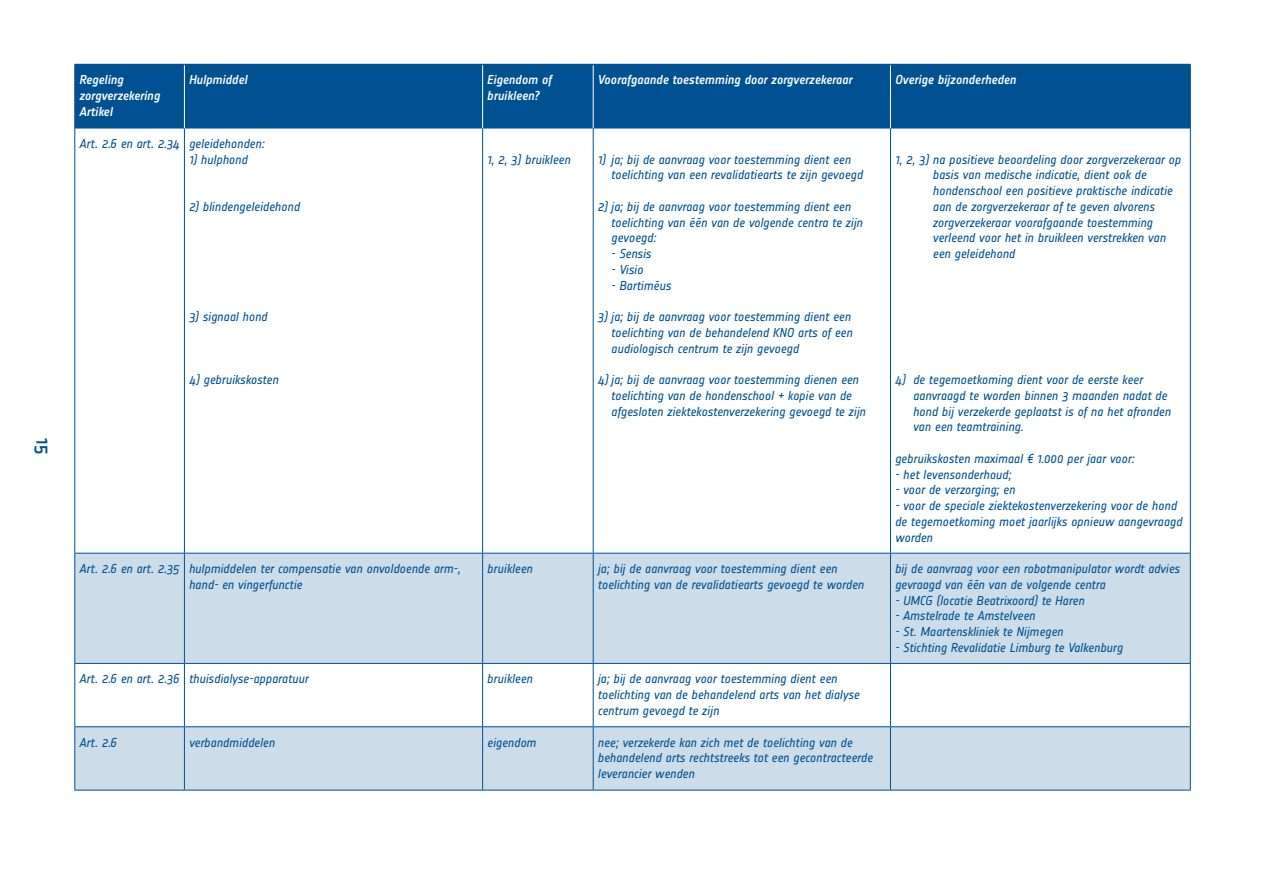
<style>
.page{position:relative;width:1263px;height:893px;background:#fff}
.page>*{position:absolute;margin:0;border:0;box-sizing:border-box;transform-origin:0 0}
.t1{font:500 18px "Notes";color:#005191}
.t2{font:italic 12.75px/15.8px "Notes";letter-spacing:-.005em;color:#005191}
.t3{font:italic 500 12.75px/15.9px "Notes";letter-spacing:-.005em;color:#fff}
</style>
<div class="page">
<svg style="left:75px;top:554px;width:1115px;height:236px;fill:#ccdce9"></svg>
<hr style="left:74px;top:663px;width:110px;height:1px;background:#005191">
<hr style="left:74px;top:664px;width:1px;height:62px;background:#005191">
<hr style="left:184px;top:663px;width:299px;height:1px;background:#005191">
<hr style="left:184px;top:664px;width:1px;height:62px;background:#005191">
<hr style="left:483px;top:663px;width:110px;height:1px;background:#005191">
<hr style="left:482px;top:664px;width:1px;height:62px;background:#005191">
<hr style="left:593px;top:663px;width:297px;height:1px;background:#005191">
<hr style="left:593px;top:664px;width:1px;height:62px;background:#005191">
<hr style="left:890px;top:663px;width:301px;height:1px;background:#005191">
<hr style="left:890px;top:664px;width:1px;height:62px;background:#005191">
<hr style="left:1190px;top:664px;width:1px;height:62px;background:#005191">
<hr style="left:74px;top:726px;width:110px;height:1px;background:#005191">
<hr style="left:74px;top:727px;width:1px;height:63px;background:#005191">
<hr style="left:184px;top:726px;width:299px;height:1px;background:#005191">
<hr style="left:184px;top:727px;width:1px;height:63px;background:#005191">
<hr style="left:483px;top:726px;width:110px;height:1px;background:#005191">
<hr style="left:482px;top:727px;width:1px;height:63px;background:#005191">
<hr style="left:593px;top:726px;width:297px;height:1px;background:#005191">
<hr style="left:593px;top:727px;width:1px;height:63px;background:#005191">
<hr style="left:890px;top:726px;width:301px;height:1px;background:#005191">
<hr style="left:890px;top:727px;width:1px;height:63px;background:#005191">
<hr style="left:1190px;top:727px;width:1px;height:63px;background:#005191">
<hr style="left:74px;top:790px;width:110px;height:1px;background:#005191">
<hr style="left:184px;top:790px;width:299px;height:1px;background:#005191">
<hr style="left:483px;top:790px;width:110px;height:1px;background:#005191">
<hr style="left:593px;top:790px;width:297px;height:1px;background:#005191">
<hr style="left:890px;top:790px;width:301px;height:1px;background:#005191">
<hr style="left:74px;top:128px;width:110px;height:1px;background:#005191">
<hr style="left:74px;top:128px;width:1px;height:425px;background:#005191">
<hr style="left:184px;top:128px;width:299px;height:1px;background:#005191">
<hr style="left:184px;top:128px;width:1px;height:425px;background:#005191">
<hr style="left:483px;top:128px;width:110px;height:1px;background:#005191">
<hr style="left:482px;top:128px;width:1px;height:425px;background:#005191">
<hr style="left:593px;top:128px;width:297px;height:1px;background:#005191">
<hr style="left:593px;top:128px;width:1px;height:425px;background:#005191">
<hr style="left:890px;top:128px;width:301px;height:1px;background:#005191">
<hr style="left:890px;top:128px;width:1px;height:425px;background:#005191">
<hr style="left:1190px;top:128px;width:1px;height:425px;background:#005191">
<hr style="left:74px;top:553px;width:110px;height:1px;background:#005191">
<hr style="left:74px;top:554px;width:1px;height:109px;background:#005191">
<hr style="left:184px;top:553px;width:299px;height:1px;background:#005191">
<hr style="left:184px;top:554px;width:1px;height:109px;background:#005191">
<hr style="left:483px;top:553px;width:110px;height:1px;background:#005191">
<hr style="left:482px;top:554px;width:1px;height:109px;background:#005191">
<hr style="left:593px;top:553px;width:297px;height:1px;background:#005191">
<hr style="left:593px;top:554px;width:1px;height:109px;background:#005191">
<hr style="left:890px;top:553px;width:301px;height:1px;background:#005191">
<hr style="left:890px;top:554px;width:1px;height:109px;background:#005191">
<hr style="left:1190px;top:554px;width:1px;height:109px;background:#005191">
<div style="left:75px;top:65px;width:1115px;height:63px;background:#005191"></div>
<hr style="left:74px;top:64px;width:110px;height:1px;background:#005191">
<hr style="left:184px;top:64px;width:299px;height:1px;background:#005191">
<hr style="left:483px;top:64px;width:110px;height:1px;background:#005191">
<hr style="left:593px;top:64px;width:297px;height:1px;background:#005191">
<hr style="left:890px;top:64px;width:301px;height:1px;background:#005191">
<hr style="left:74px;top:65px;width:1px;height:63px;background:#005191">
<hr style="left:1190px;top:65px;width:1px;height:63px;background:#005191">
<hr style="left:184px;top:65px;width:1px;height:63px;background:#fff">
<hr style="left:482px;top:65px;width:1px;height:63px;background:#fff">
<hr style="left:593px;top:65px;width:1px;height:63px;background:#fff">
<hr style="left:890px;top:65px;width:1px;height:63px;background:#fff">
<h1 class="t1" style="left:53px;top:438px;width:15px;rotate:90deg">15</h1>
<p class="t3" style="left:79px;top:72px;width:82px">Regeling zorgverzekering<br>Artikel</p>
<p class="t3" style="left:189px;top:72px;width:60px">Hulpmiddel</p>
<p class="t3" style="left:487px;top:72px;width:66px">Eigendom of bruikleen?</p>
<p class="t3" style="left:597px;top:72px;width:256px">Voorafgaande toestemming door zorgverzekeraar</p>
<p class="t3" style="left:895px;top:72px;width:123px">Overige bijzonderheden</p>
<p class="t2" style="left:79px;top:136px;width:187px">Art. 2.6 en art. 2.34 geleidehonden:</p>
<p class="t2" style="left:189px;top:151px;width:60px">1) hulphond</p>
<p class="t2" style="left:189px;top:199px;width:112px">2) blindengeleidehond</p>
<p class="t2" style="left:189px;top:309px;width:80px">3) signaal hond</p>
<p class="t2" style="left:189px;top:372px;width:91px">4) gebruikskosten</p>
<p class="t2" style="left:487px;top:151px;width:85px">1, 2, 3) bruikleen</p>
<p class="t2" style="left:611px;top:151px;width:253px;text-indent:-14px">1) ja; bij de aanvraag voor toestemming dient een toelichting van een revalidatiearts te zijn gevoegd</p>
<p class="t2" style="left:611px;top:199px;width:253px;text-indent:-14px">2) ja; bij de aanvraag voor toestemming dient een toelichting van één van de volgende centra te zijn gevoegd:</p>
<p class="t2" style="left:611px;top:246px;width:42px">- Sensis</p>
<p class="t2" style="left:611px;top:262px;width:34px">- Visio</p>
<p class="t2" style="left:611px;top:277px;width:62px">- Bartiméus</p>
<p class="t2" style="left:611px;top:309px;width:243px;text-indent:-14px">3) ja; bij de aanvraag voor toestemming dient een toelichting van de behandelend KNO arts of een audiologisch centrum te zijn gevoegd</p>
<p class="t2" style="left:611px;top:372px;width:256px;text-indent:-14px">4) ja; bij de aanvraag voor toestemming dienen een toelichting van de hondenschool + kopie van de afgesloten ziektekostenverzekering gevoegd te zijn</p>
<p class="t2" style="left:932px;top:151px;width:250px;text-indent:-38px">1, 2, 3) na positieve beoordeling door zorgverzekeraar op basis van medische indicatie, dient ook de hondenschool een positieve praktische indicatie aan de zorgverzekeraar af te geven alvorens zorgverzekeraar voorafgaande toestemming verleend voor het in bruikleen verstrekken van een geleidehond</p>
<p class="t2" style="left:913px;top:372px;width:259px;text-indent:-18px">4) de tegemoetkoming dient voor de eerste keer aanvraagd te worden binnen 3 maanden nadat de hond bij verzekerde geplaatst is of na het afronden van een teamtraining.</p>
<p class="t2" style="left:895px;top:451px;width:241px">gebruikskosten maximaal € 1.000 per jaar voor:</p>
<p class="t2" style="left:895px;top:466px;width:118px">- het levensonderhoud;</p>
<p class="t2" style="left:895px;top:482px;width:122px">- voor de verzorging; en</p>
<p class="t2" style="left:895px;top:498px;width:289px">- voor de speciale ziektekostenverzekering voor de hond de tegemoetkoming moet jaarlijks opnieuw aangevraagd worden</p>
<p class="t2" style="left:189px;top:561px;width:273px;text-indent:-110px">Art. 2.6 en art. 2.35 hulpmiddelen ter compensatie van onvoldoende arm-, hand- en vingerfunctie</p>
<p class="t2" style="left:487px;top:561px;width:47px">bruikleen</p>
<p class="t2" style="left:597px;top:561px;width:268px">ja; bij de aanvraag voor toestemming dient een toelichting van de revalidatiearts gevoegd te worden</p>
<p class="t2" style="left:895px;top:561px;width:287px">bij de aanvraag voor een robotmanipulator wordt advies gevraagd van één van de volgende centra</p>
<p class="t2" style="left:895px;top:592px;width:191px">- UMCG (locatie Beatrixoord) te Haren</p>
<p class="t2" style="left:895px;top:608px;width:142px">- Amstelrade te Amstelveen</p>
<p class="t2" style="left:895px;top:624px;width:170px">- St. Maartenskliniek te Nijmegen</p>
<p class="t2" style="left:895px;top:640px;width:229px">- Stichting Revalidatie Limburg te Valkenburg</p>
<p class="t2" style="left:79px;top:671px;width:231px">Art. 2.6 en art. 2.36 thuisdialyse-apparatuur</p>
<p class="t2" style="left:487px;top:671px;width:47px">bruikleen</p>
<p class="t2" style="left:597px;top:671px;width:263px">ja; bij de aanvraag voor toestemming dient een toelichting van de behandelend arts van het dialyse centrum gevoegd te zijn</p>
<p class="t2" style="left:79px;top:734px;width:39px">Art. 2.6</p>
<p class="t2" style="left:189px;top:734px;width:88px">verbandmiddelen</p>
<p class="t2" style="left:487px;top:734px;width:51px">eigendom</p>
<p class="t2" style="left:597px;top:734px;width:277px">nee; verzekerde kan zich met de toelichting van de behandelend arts rechtstreeks tot een gecontracteerde leverancier wenden</p>
</div>
